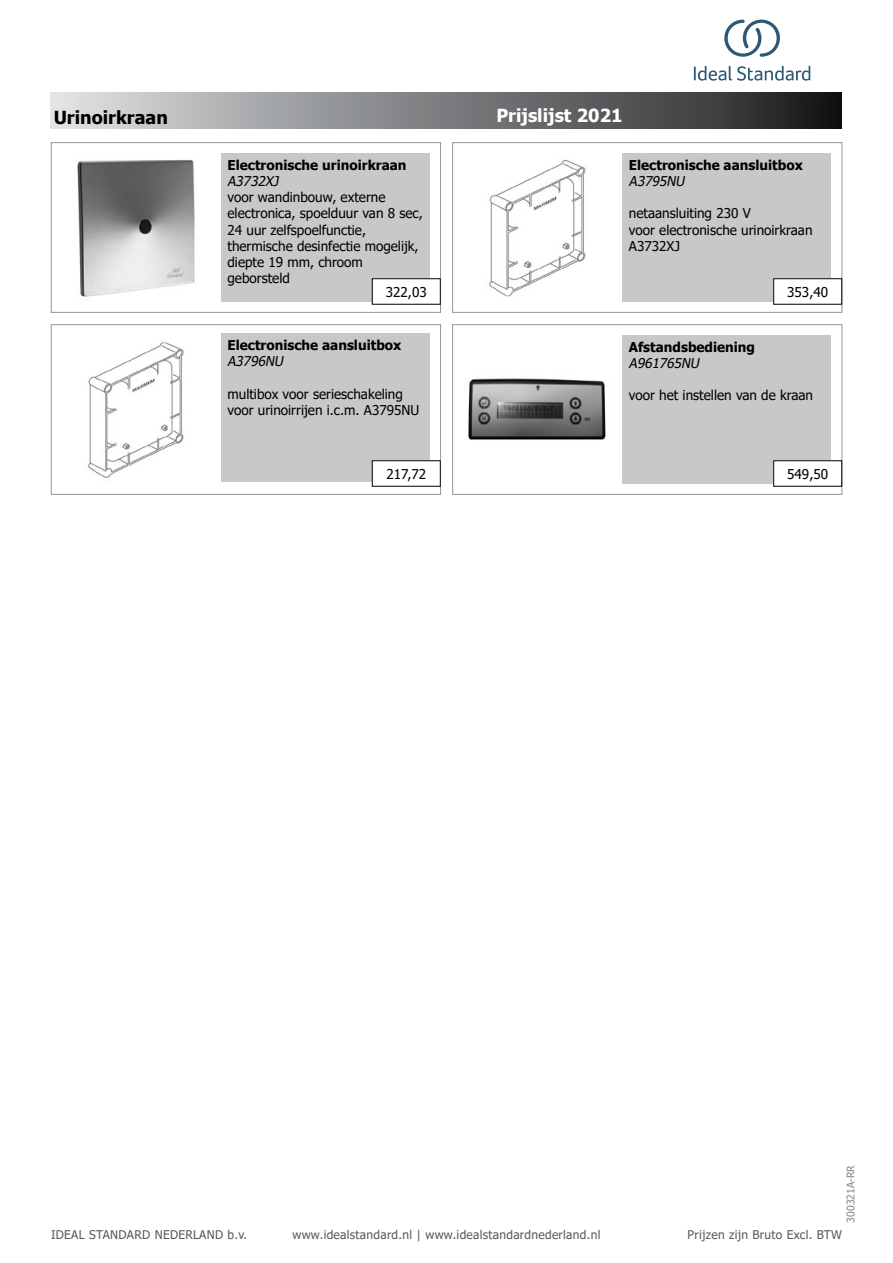
<style>
.page{position:relative;width:893px;height:1263px;background:#fff}
.page>*{position:absolute;margin:0;border:0;box-sizing:border-box;transform-origin:0 0}
.t1{font:700 18px "Tahoma";color:#fff}
.t2{font:700 18px "Tahoma";color:#000}
.t3{font:13.5px/16.2px "Tahoma";color:#000}
.t4{font:700 13.5px "Tahoma";color:#000}
.t5{font:italic 13.5px "Tahoma";color:#000}
.t6{font:12px "Tahoma";letter-spacing:.025em;color:#58595b}
.t7{font:10.5px "Tahoma";color:#86888a}
</style>
<div class="page">
<div style="left:51px;top:92px;width:791px;height:37px;background:linear-gradient(to right,#dee1e3,#1a1a1b)"></div>
<div style="left:51px;top:142px;width:390px;height:171px;border:1px solid #939598"></div>
<img style="left:77px;top:159px;width:118px;height:138px">
<div style="left:221px;top:153px;width:209px;height:149px;background:#c7c8ca"></div>
<div style="left:452px;top:324px;width:390px;height:171px;border:1px solid #939598"></div>
<img style="left:468px;top:378px;width:138px;height:62px">
<div style="left:622px;top:335px;width:209px;height:149px;background:#c7c8ca"></div>
<div style="left:51px;top:324px;width:390px;height:171px;border:1px solid #939598"></div>
<img style="left:88px;top:342px;width:96px;height:136px">
<div style="left:221px;top:333px;width:209px;height:149px;background:#c7c8ca"></div>
<div style="left:452px;top:142px;width:390px;height:171px;border:1px solid #939598"></div>
<img style="left:489px;top:160px;width:97px;height:137px">
<div style="left:622px;top:153px;width:209px;height:149px;background:#c7c8ca"></div>
<div style="left:372px;top:279px;width:68px;height:25px;background:#fff"></div>
<div style="left:774px;top:279px;width:68px;height:25px;background:#fff"></div>
<div style="left:372px;top:461px;width:68px;height:25px;background:#fff"></div>
<div style="left:372px;top:460px;width:68px;height:26px;border:1px solid #000"></div>
<div style="left:774px;top:461px;width:68px;height:25px;background:#fff"></div>
<div style="left:773px;top:460px;width:69px;height:26px;border:1px solid #000"></div>
<svg style="left:694px;top:66px;width:116px;height:15px"></svg>
<svg style="left:724px;top:20px;width:56px;height:37px"></svg>
<h1 class="t2" style="left:54px;top:105px;width:116px">Urinoirkraan</h1>
<h1 class="t1" style="left:496px;top:103px;width:128px">Prijslijst 2021</h1>
<p class="t4" style="left:227px;top:155px;width:181px">Electronische urinoirkraan</p>
<p class="t5" style="left:227px;top:172px;width:56px">A3732XJ</p>
<p class="t3" style="left:227px;top:190px;width:197px">voor wandinbouw, externe electronica, spoelduur van 8 sec,<br>24 uur zelfspoelfunctie, thermische desinfectie mogelijk, diepte 19 mm, chroom geborsteld</p>
<p class="t4" style="left:629px;top:155px;width:175px">Electronische aansluitbox</p>
<p class="t5" style="left:629px;top:172px;width:60px">A3795NU</p>
<p class="t3" style="left:629px;top:206px;width:185px">netaansluiting 230 V<br>voor electronische urinoirkraan<br>A3732XJ</p>
<p class="t3" style="left:386px;top:284px;width:42px">322,03</p>
<p class="t3" style="left:787px;top:284px;width:42px">353,40</p>
<p class="t4" style="left:227px;top:336px;width:175px">Electronische aansluitbox</p>
<p class="t5" style="left:227px;top:352px;width:60px">A3796NU</p>
<p class="t3" style="left:227px;top:386px;width:193px">multibox voor serieschakeling voor urinoirrijen i.c.m. A3795NU</p>
<p class="t4" style="left:629px;top:337px;width:128px">Afstandsbediening</p>
<p class="t5" style="left:629px;top:354px;width:75px">A961765NU</p>
<p class="t3" style="left:629px;top:388px;width:186px">voor het instellen van de kraan</p>
<p class="t3" style="left:386px;top:466px;width:41px">217,72</p>
<p class="t3" style="left:787px;top:466px;width:42px">549,50</p>
<p class="t7" style="left:844px;top:1222px;width:59px;rotate:-90deg">300321A-RR</p>
<p class="t6" style="left:51px;top:1227px;width:198px">IDEAL STANDARD NEDERLAND b.v.</p>
<p class="t6" style="left:292px;top:1227px;width:309px">www.idealstandard.nl | www.idealstandardnederland.nl</p>
<p class="t6" style="left:688px;top:1227px;width:156px">Prijzen zijn Bruto Excl. BTW</p>
</div>
